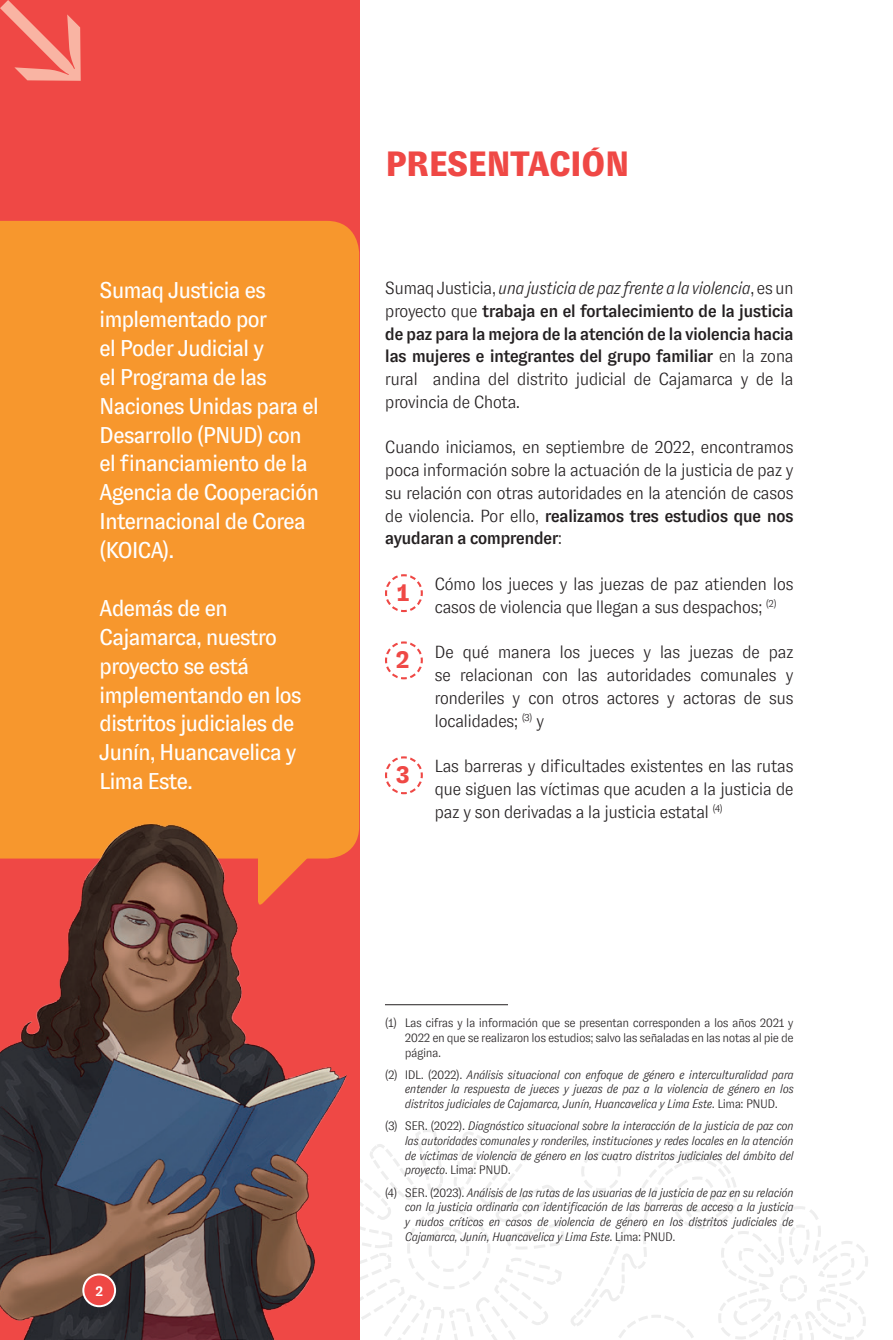
<style>
.page{position:relative;width:893px;height:1340px;background:#fff}
.page>*{position:absolute;margin:0;border:0;box-sizing:border-box;transform-origin:0 0}
.t1{font:900 35px "GT Zirkon";letter-spacing:-.03em;color:#ef4845}
.t2{font:900 24.5px "GT Zirkon";color:#ef4845}
.t3{font:22.75px/28.9px "GT Zirkon";letter-spacing:-.05em;color:#fff}
.t4{font:300 17.5px/22.8px "GT Zirkon";letter-spacing:-.04em;color:#231f20;text-align:justify}
.t5{font:500 17.5px/22.8px "GT Zirkon";letter-spacing:-.04em;color:#231f20;text-align:justify}
.t6{font:700 14px "GT Zirkon";color:#fff}
.t7{font:italic 300 12.25px/14.7px "GT Zirkon";letter-spacing:-.04em;color:#231f20;text-align:justify}
.t8{font:300 12.25px/14.7px "GT Zirkon";letter-spacing:-.04em;color:#231f20;text-align:justify}
.s1{font-weight:300}
.s2{font-weight:300;font-style:italic}
.s3{font-weight:500}
.s4{font-style:normal}
</style>
<div class="page">
<svg style="left:23px;top:1129px;width:845px;height:211px"></svg>
<div style="left:0;top:0;width:359px;height:1339px;background:#ef4845"></div>
<div style="left:0;top:221px;width:359px;height:581px;background:#f7972d"></div>
<svg style="left:385px;top:574px;width:38px;height:39px"></svg>
<svg style="left:385px;top:641px;width:38px;height:39px"></svg>
<svg style="left:385px;top:756px;width:38px;height:39px"></svg>
<hr style="left:385px;top:1004px;width:123px;height:1px;background:#231f20">
<img style="left:0;top:802px;width:366px;height:537px">
<svg style="left:258px;top:823px;width:83px;height:85px"></svg>
<svg style="left:0;top:0;width:81px;height:81px"></svg>
<svg style="left:82px;top:1273px;width:34px;height:34px"></svg>
<div style="left:84px;top:1275px;width:30px;height:30px;background:#ef4845;border-radius:50%"></div>
<h3 class="t3" style="left:99px;top:276px;width:221px">Sumaq Justicia es implementado por<br>el Poder Judicial y<br>el Programa de las<br>Naciones Unidas para el<br>Desarrollo (PNUD) con el financiamiento de la<br>Agencia de Cooperación<br>Internacional de Corea (KOICA).</h3>
<h3 class="t3" style="left:99px;top:594px;width:204px">Además de en<br>Cajamarca, nuestro proyecto se está implementando en los distritos judiciales de<br>Junín, Huancavelica y<br>Lima Este.</h3>
<h1 class="t1" style="left:385px;top:145px;width:246px">PRESENTACIÓN</h1>
<p class="t5" style="left:385px;top:277px;width:410px"><span class="s1">Sumaq Justicia,</span> <span class="s2">una justicia de paz frente a la violencia</span><span class="s1">, es un proyecto que</span> trabaja en el fortalecimiento de la justicia de paz para la mejora de la atención de la violencia hacia las mujeres e integrantes del grupo familiar <span class="s1">en la zona rural andina del distrito judicial de Cajamarca y de la provincia de Chota.</span></p>
<p class="t4" style="left:385px;top:436px;width:410px">Cuando iniciamos, en septiembre de 2022, encontramos poca información sobre la actuación de la justicia de paz y su relación con otras autoridades en la atención de casos de violencia. Por ello, <span class="s3">realizamos tres estudios que nos ayudaran a comprender</span>:</p>
<h3 class="t4" style="left:435px;top:572px;width:361px">Cómo los jueces y las juezas de paz atienden los casos de violencia que llegan a sus despachos; <sup>(2)</sup></h3>
<h3 class="t4" style="left:435px;top:641px;width:361px">De qué manera los jueces y las juezas de paz se relacionan con las autoridades comunales y ronderiles y con otros actores y actoras de sus localidades; <sup>(3)</sup> y</h3>
<h3 class="t4" style="left:435px;top:754px;width:361px">Las barreras y dificultades existentes en las rutas que siguen las víctimas que acuden a la justicia de paz y son derivadas a la justicia estatal <sup>(4)</sup></h3>
<h2 class="t2" style="left:397px;top:579px;width:14px">1</h2>
<h2 class="t2" style="left:396px;top:646px;width:15px">2</h2>
<h2 class="t2" style="left:396px;top:761px;width:16px">3</h2>
<p class="t6" style="left:95px;top:1283px;width:9px">2</p>
<p class="t8" style="left:405px;top:1015px;width:390px;text-indent:-20px">(1) Las cifras y la información que se presentan corresponden a los años 2021 y 2022 en que se realizaron los estudios; salvo las señaladas en las notas al pie de página.</p>
<p class="t7" style="left:405px;top:1067px;width:390px;text-indent:-20px"><span class="s4">(2) IDL. (2022).</span> Análisis situacional con enfoque de género e interculturalidad para entender la respuesta de jueces y juezas de paz a la violencia de género en los distritos judiciales de Cajamarca, Junín, Huancavelica y Lima Este<span class="s4">. Lima: PNUD.</span></p>
<p class="t7" style="left:405px;top:1118px;width:390px;text-indent:-20px"><span class="s4">(3) SER. (2022).</span> Diagnóstico situacional sobre la interacción de la justicia de paz con las autoridades comunales y ronderiles, instituciones y redes locales en la atención de víctimas de violencia de género en los cuatro distritos judiciales del ámbito del proyecto<span class="s4">. Lima: PNUD.</span></p>
<p class="t7" style="left:405px;top:1185px;width:390px;text-indent:-20px"><span class="s4">(4) SER. (2023).</span> Análisis de las rutas de las usuarias de la justicia de paz en su relación con la justicia ordinaria con identificación de las barreras de acceso a la justicia y nudos críticos en casos de violencia de género en los distritos judiciales de Cajamarca, Junín, Huancavelica y Lima Este<span class="s4">. Lima: PNUD.</span></p>
</div>
